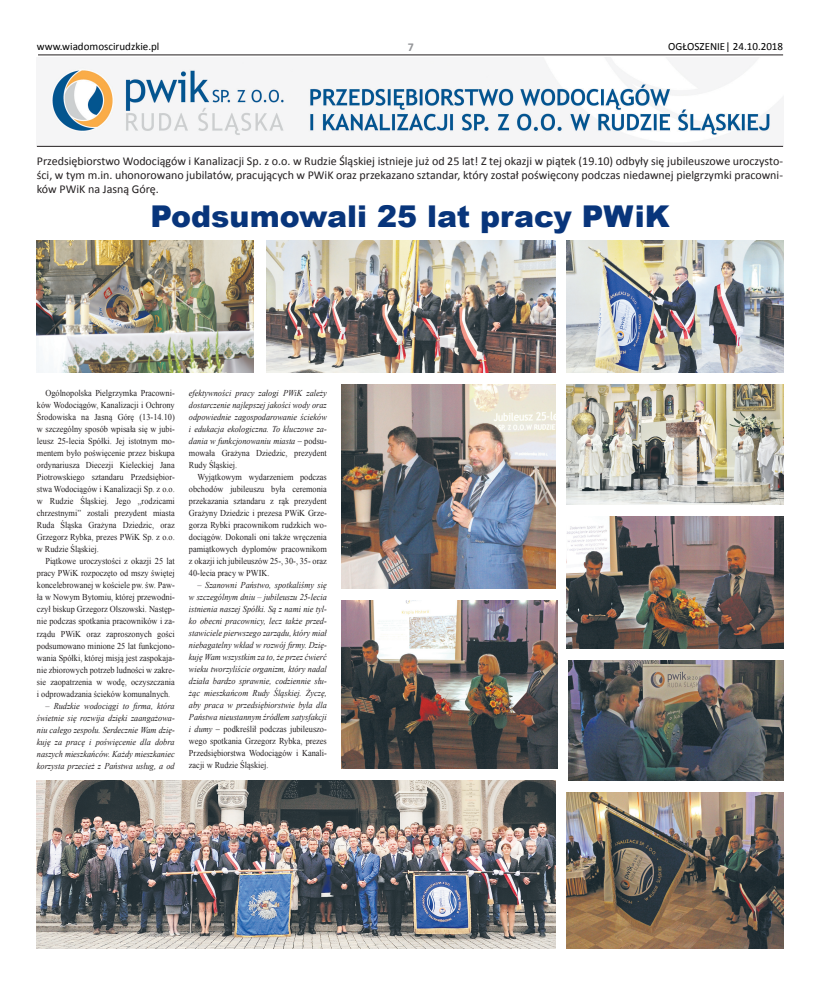
<style>
.page{position:relative;width:820px;height:993px;background:#fff}
.page>*{position:absolute;margin:0;border:0;box-sizing:border-box;transform-origin:0 0}
.t1{font:900 30px "Arial";color:#08357b}
.t2{font:12px/14px "Calibri";color:#231f20;text-align:justify}
.t3{font:700 12px "Calibri";color:#939598}
.t4{font:11px "Calibri";color:#000}
.t5{font:9px/12px "Times New Roman";color:#231f20;text-align:justify;scale:.92 1}
.t6{font:italic 9px/12px "Times New Roman";color:#231f20;text-align:justify;scale:.92 1}
.s1{font-style:normal}
</style>
<div class="page">
<img style="left:37px;top:57px;width:745px;height:89px">
<hr style="left:38px;top:55px;width:744px;height:1px;background:#231f20">
<hr style="left:37px;top:146px;width:745px;height:1px;background:#231f20">
<img style="left:566px;top:516px;width:216px;height:132px">
<img style="left:341px;top:600px;width:216px;height:168px">
<img style="left:566px;top:792px;width:216px;height:156px">
<img style="left:341px;top:384px;width:214px;height:204px">
<img style="left:568px;top:660px;width:214px;height:120px">
<img style="left:566px;top:240px;width:216px;height:132px">
<img style="left:266px;top:240px;width:289px;height:132px">
<img style="left:37px;top:240px;width:216px;height:132px">
<img style="left:566px;top:384px;width:216px;height:120px">
<img style="left:37px;top:780px;width:518px;height:168px">
<p class="t4" style="left:37px;top:39px;width:124px">www.wiadomoscirudzkie.pl</p>
<p class="t4" style="left:668px;top:39px;width:116px">OGŁOSZENIE| 24.10.2018</p>
<h2 class="t3" style="left:408px;top:39px;width:8px">7</h2>
<p class="t2" style="left:37px;top:154px;width:747px">Przedsiębiorstwo Wodociągów i Kanalizacji Sp. z o.o. w Rudzie Śląskiej istnieje już od 25 lat! Z tej okazji w piątek (19.10) odbyły się jubileuszowe uroczysto&shy;ści, w tym m.in. uhonorowano jubilatów, pracujących w PWiK oraz przekazano sztandar, który został poświęcony podczas niedawnej pielgrzymki pracowni&shy;ków PWiK na Jasną Górę.</p>
<h1 class="t1" style="left:150px;top:194px;width:520px">Podsumowali 25 lat pracy PWiK</h1>
<p class="t5" style="left:37px;top:387px;width:151px;text-indent:9px">Ogólnopolska Pielgrzymka Pracowni&shy;ków Wodociągów, Kanalizacji i Ochrony Środowiska na Jasną Górę (13-14.10) w szczególny sposób wpisała się w jubi&shy;leusz 25-lecia Spółki. Jej istotnym mo&shy;mentem było poświęcenie przez biskupa ordynariusza Diecezji Kieleckiej Jana Piotrowskiego sztandaru Przedsiębior&shy;stwa Wodociągów i Kanalizacji Sp. z o.o. w Rudzie Śląskiej. Jego „rodzicami chrzestnymi” zostali prezydent miasta Ruda Śląska Grażyna Dziedzic, oraz Grzegorz Rybka, prezes PWiK Sp. z o.o. w Rudzie Śląskiej.</p>
<p class="t5" style="left:37px;top:555px;width:151px;text-indent:9px">Piątkowe uroczystości z okazji 25 lat pracy PWiK rozpoczęto od mszy świętej koncelebrowanej w kościele pw. św. Paw&shy;ła w Nowym Bytomiu, której przewodni&shy;czył biskup Grzegorz Olszowski. Następ&shy;nie podczas spotkania pracowników i za&shy;rządu PWiK oraz zaproszonych gości podsumowano minione 25 lat funkcjono&shy;wania Spółki, której misją jest zaspokaja&shy;nie zbiorowych potrzeb ludności w zakre&shy;sie zaopatrzenia w wodę, oczyszczania i odprowadzania ścieków komunalnych.</p>
<p class="t6" style="left:37px;top:699px;width:151px;text-indent:9px">– Rudzkie wodociągi to firma, która świetnie się rozwija dzięki zaangażowa&shy;niu całego zespołu. Serdecznie Wam dzię&shy;kuję za pracę i poświęcenie dla dobra naszych mieszkańców. Każdy mieszkaniec korzysta przecież z Państwa usług, a od</p>
<p class="t6" style="left:189px;top:387px;width:151px">efektywności pracy załogi PWiK zależy dostarczenie najlepszej jakości wody oraz odpowiednie zagospodarowanie ścieków i edukacja ekologiczna. To kluczowe za&shy;dania w funkcjonowaniu miasta <span class="s1">– podsu&shy;mowała Grażyna Dziedzic, prezydent Rudy Śląskiej.</span></p>
<p class="t5" style="left:189px;top:471px;width:151px;text-indent:9px">Wyjątkowym wydarzeniem podczas obchodów jubileuszu była ceremonia przekazania sztandaru z rąk prezydent Grażyny Dziedzic i prezesa PWiK Grze&shy;gorza Rybki pracownikom rudzkich wo&shy;dociągów. Dokonali oni także wręczenia pamiątkowych dyplomów pracownikom z okazji ich jubileuszów 25-, 30-, 35- oraz 40-lecia pracy w PWIK.</p>
<p class="t6" style="left:189px;top:579px;width:151px;text-indent:9px">– Szanowni Państwo, spotkaliśmy się w szczególnym dniu – jubileuszu 25-lecia istnienia naszej Spółki. Są z nami nie tyl&shy;ko obecni pracownicy, lecz także przed&shy;stawiciele pierwszego zarządu, który miał niebagatelny wkład w rozwój firmy. Dzię&shy;kuję Wam wszystkim za to, że przez ćwierć wieku tworzyliście organizm, który nadal działa bardzo sprawnie, codziennie słu&shy;żąc mieszkańcom Rudy Śląskiej. Życzę, aby praca w przedsiębiorstwie była dla Państwa nieustannym źródłem satysfakcji i dumy <span class="s1">– podkreślił podczas jubileuszo&shy;wego spotkania Grzegorz Rybka, prezes Przedsiębiorstwa Wodociągów i Kanali&shy;zacji w Rudzie Śląskiej.</span></p>
</div>
